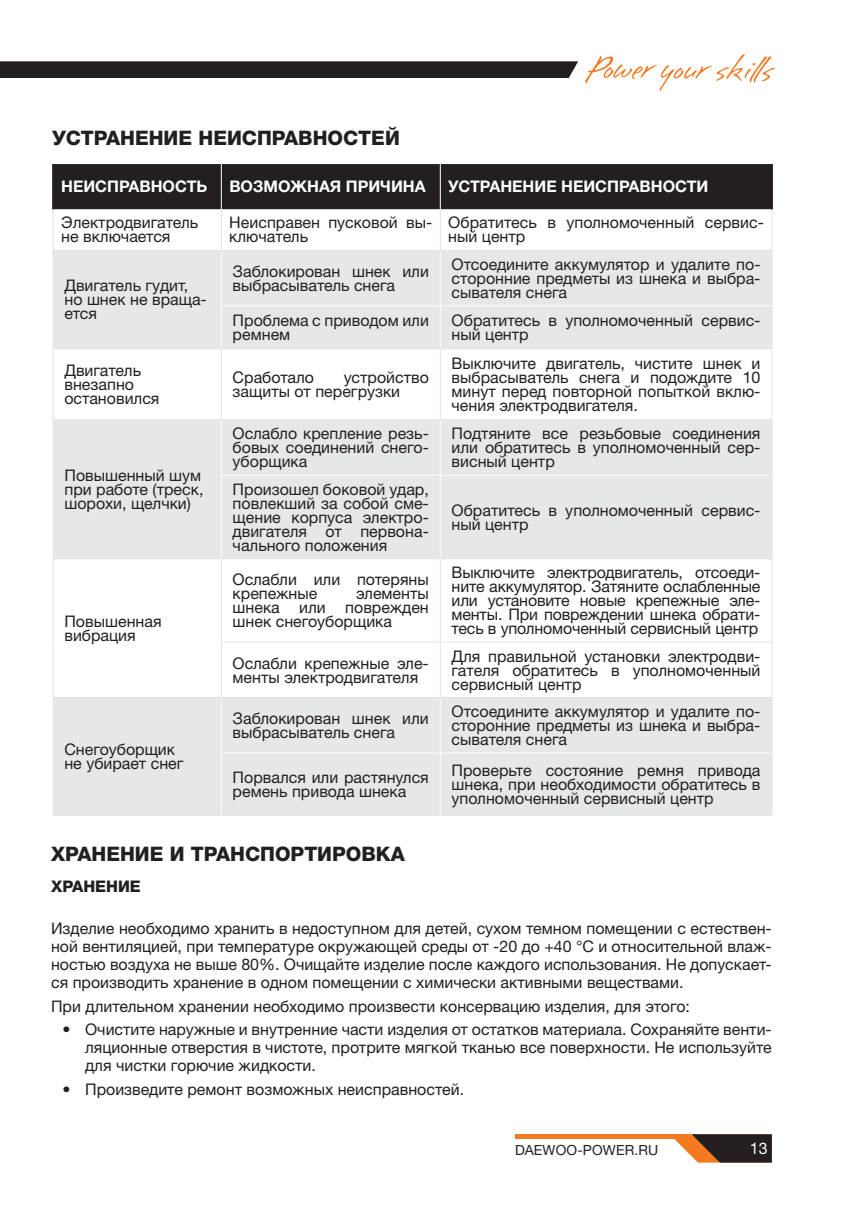
<style>
.page{position:relative;width:857px;height:1225px;background:#fff}
.page>*{position:absolute;margin:0;border:0;box-sizing:border-box;transform-origin:0 0}
.t1{font:800 20px "Helvetica Neue LTW1 G";color:#231f20}
.t2{font:16px/14px "Helvetica Neue LTW1 G";color:#231f20}
.t3{font:700 16px "Helvetica Neue LTW1 G";color:#fff}
.t4{font:800 16px "Helvetica Neue LTW1 G";color:#231f20}
.t5{font:16px "Helvetica Neue LTW1 G";color:#fff}
.t6{font:14px "Helvetica Neue LTW1 G";letter-spacing:.01em;color:#231f20}
</style>
<div class="page">
<svg style="left:674px;top:1134px;width:97px;height:28px"></svg>
<div style="left:0;top:61px;width:578px;height:17px;background:#231f20"></div>
<svg style="left:585px;top:54px;width:189px;height:37px"></svg>
<div style="left:514px;top:1134px;width:174px;height:5px;background:#f47921"></div>
<div style="left:54px;top:164px;width:716px;height:45px;background:#231f20"></div>
<svg style="left:54px;top:251px;width:717px;height:563px;fill:#e6e7e9"></svg>
<hr style="left:52px;top:164px;width:2px;height:45px;background:#231f20">
<hr style="left:770px;top:164px;width:2px;height:45px;background:#231f20">
<hr style="left:221px;top:164px;width:1px;height:45px;background:#fff">
<hr style="left:439px;top:164px;width:1px;height:45px;background:#fff">
<hr style="left:53px;top:209px;width:1px;height:41px;background:#e1e2e4">
<hr style="left:221px;top:209px;width:1px;height:41px;background:#e1e2e4">
<hr style="left:439px;top:209px;width:1px;height:41px;background:#e1e2e4">
<hr style="left:771px;top:209px;width:1px;height:41px;background:#e1e2e4">
<hr style="left:53px;top:250px;width:168px;height:1px;background:#e1e2e4">
<hr style="left:53px;top:251px;width:1px;height:55px;background:#e1e2e4">
<hr style="left:53px;top:306px;width:1px;height:42px;background:#e1e2e4">
<hr style="left:221px;top:250px;width:219px;height:1px;background:#e1e2e4">
<hr style="left:440px;top:250px;width:332px;height:1px;background:#e1e2e4">
<hr style="left:771px;top:251px;width:1px;height:55px;background:#e1e2e4">
<hr style="left:771px;top:306px;width:1px;height:42px;background:#e1e2e4">
<hr style="left:53px;top:348px;width:168px;height:1px;background:#e1e2e4">
<hr style="left:53px;top:349px;width:1px;height:70px;background:#e1e2e4">
<hr style="left:221px;top:348px;width:219px;height:1px;background:#e1e2e4">
<hr style="left:221px;top:349px;width:1px;height:70px;background:#e1e2e4">
<hr style="left:440px;top:348px;width:332px;height:1px;background:#e1e2e4">
<hr style="left:439px;top:349px;width:1px;height:70px;background:#e1e2e4">
<hr style="left:771px;top:349px;width:1px;height:70px;background:#e1e2e4">
<hr style="left:53px;top:419px;width:168px;height:1px;background:#e1e2e4">
<hr style="left:53px;top:420px;width:1px;height:55px;background:#e1e2e4">
<hr style="left:53px;top:475px;width:1px;height:83px;background:#e1e2e4">
<hr style="left:221px;top:419px;width:219px;height:1px;background:#e1e2e4">
<hr style="left:440px;top:419px;width:332px;height:1px;background:#e1e2e4">
<hr style="left:771px;top:420px;width:1px;height:55px;background:#e1e2e4">
<hr style="left:771px;top:475px;width:1px;height:83px;background:#e1e2e4">
<hr style="left:221px;top:251px;width:1px;height:54px;background:#fff">
<hr style="left:439px;top:251px;width:1px;height:54px;background:#fff">
<hr style="left:221px;top:305px;width:219px;height:1px;background:#fff">
<hr style="left:221px;top:306px;width:1px;height:42px;background:#fff">
<hr style="left:440px;top:305px;width:331px;height:1px;background:#fff">
<hr style="left:439px;top:306px;width:1px;height:42px;background:#fff">
<hr style="left:221px;top:420px;width:1px;height:55px;background:#fff">
<hr style="left:439px;top:420px;width:1px;height:55px;background:#fff">
<hr style="left:221px;top:475px;width:219px;height:1px;background:#fff">
<hr style="left:221px;top:476px;width:1px;height:82px;background:#fff">
<hr style="left:440px;top:475px;width:331px;height:1px;background:#fff">
<hr style="left:439px;top:476px;width:1px;height:82px;background:#fff">
<hr style="left:53px;top:558px;width:168px;height:1px;background:#e1e2e4">
<hr style="left:53px;top:559px;width:1px;height:83px;background:#e1e2e4">
<hr style="left:53px;top:642px;width:1px;height:55px;background:#e1e2e4">
<hr style="left:221px;top:558px;width:219px;height:1px;background:#e1e2e4">
<hr style="left:221px;top:559px;width:1px;height:82px;background:#e1e2e4">
<hr style="left:440px;top:558px;width:332px;height:1px;background:#e1e2e4">
<hr style="left:439px;top:559px;width:1px;height:82px;background:#e1e2e4">
<hr style="left:771px;top:559px;width:1px;height:82px;background:#e1e2e4">
<hr style="left:221px;top:641px;width:219px;height:1px;background:#e1e2e4">
<hr style="left:221px;top:642px;width:1px;height:55px;background:#e1e2e4">
<hr style="left:440px;top:641px;width:332px;height:1px;background:#e1e2e4">
<hr style="left:439px;top:642px;width:1px;height:55px;background:#e1e2e4">
<hr style="left:771px;top:642px;width:1px;height:55px;background:#e1e2e4">
<hr style="left:53px;top:697px;width:168px;height:1px;background:#e1e2e4">
<hr style="left:53px;top:698px;width:1px;height:55px;background:#e1e2e4">
<hr style="left:53px;top:753px;width:1px;height:61px;background:#e1e2e4">
<hr style="left:53px;top:814px;width:168px;height:1px;background:#e1e2e4">
<hr style="left:221px;top:697px;width:219px;height:1px;background:#e1e2e4">
<hr style="left:440px;top:697px;width:332px;height:1px;background:#e1e2e4">
<hr style="left:771px;top:698px;width:1px;height:55px;background:#e1e2e4">
<hr style="left:771px;top:753px;width:1px;height:61px;background:#e1e2e4">
<hr style="left:221px;top:814px;width:219px;height:1px;background:#e1e2e4">
<hr style="left:440px;top:814px;width:332px;height:1px;background:#e1e2e4">
<hr style="left:221px;top:698px;width:1px;height:54px;background:#fff">
<hr style="left:439px;top:698px;width:1px;height:54px;background:#fff">
<hr style="left:221px;top:752px;width:219px;height:1px;background:#fff">
<hr style="left:221px;top:753px;width:1px;height:61px;background:#fff">
<hr style="left:440px;top:752px;width:331px;height:1px;background:#fff">
<hr style="left:439px;top:753px;width:1px;height:61px;background:#fff">
<p class="t1" style="left:52px;top:126px;width:349px">УСТРАНЕНИЕ НЕИСПРАВНОСТЕЙ</p>
<p class="t3" style="left:61px;top:177px;width:147px">НЕИСПРАВНОСТЬ</p>
<p class="t3" style="left:229px;top:177px;width:198px">ВОЗМОЖНАЯ ПРИЧИНА</p>
<p class="t3" style="left:448px;top:177px;width:261px">УСТРАНЕНИЕ НЕИСПРАВНОСТИ</p>
<p class="t2" style="left:61px;top:215px;width:139px">Электродвигатель не включается</p>
<p class="t2" style="left:229px;top:215px;width:204px">Неисправен пусковой вы&shy;ключатель</p>
<p class="t2" style="left:448px;top:215px;width:317px">Обратитесь в уполномоченный сервис&shy;ный центр</p>
<p class="t2" style="left:64px;top:278px;width:144px">Двигатель гудит, но шнек не враща&shy;ется</p>
<p class="t2" style="left:232px;top:264px;width:198px">Заблокирован шнек или выбрасыватель снега</p>
<p class="t2" style="left:451px;top:257px;width:310px;text-align:justify">Отсоедините аккумулятор и удалите по&shy;сторонние предметы из шнека и выбра&shy;сывателя снега</p>
<p class="t2" style="left:232px;top:313px;width:198px">Проблема с приводом или ремнем</p>
<p class="t2" style="left:451px;top:313px;width:310px">Обратитесь в уполномоченный сервис&shy;ный центр</p>
<p class="t2" style="left:64px;top:363px;width:96px">Двигатель внезапно остановился</p>
<p class="t2" style="left:232px;top:370px;width:83px">Сработало</p>
<p class="t2" style="left:232px;top:370px;width:198px;text-indent:111px">устройство защиты от перегрузки</p>
<p class="t2" style="left:451px;top:356px;width:310px;text-align:justify">Выключите двигатель, чистите шнек и выбрасыватель снега и подождите 10 минут перед повторной попыткой вклю&shy;чения электродвигателя.</p>
<p class="t2" style="left:64px;top:468px;width:140px">Повышенный шум при работе (треск, шорохи, щелчки)</p>
<p class="t2" style="left:64px;top:614px;width:99px">Повышенная вибрация</p>
<p class="t2" style="left:232px;top:426px;width:198px;text-align:justify">Ослабло крепление резь&shy;бовых соединений снего&shy;уборщика</p>
<p class="t2" style="left:451px;top:426px;width:310px;text-align:justify">Подтяните все резьбовые соединения или обратитесь в уполномоченный сер&shy;висный центр</p>
<p class="t2" style="left:232px;top:482px;width:198px;text-align:justify">Произошел боковой удар, повлекший за собой сме&shy;щение корпуса электро&shy;двигателя от первона&shy;чального положения</p>
<p class="t2" style="left:451px;top:503px;width:310px">Обратитесь в уполномоченный сервис&shy;ный центр</p>
<p class="t2" style="left:232px;top:572px;width:198px">Ослабли или потеряны крепежные</p>
<p class="t2" style="left:232px;top:586px;width:198px;text-align:justify;text-indent:123px">элементы шнека или поврежден шнек снегоуборщика</p>
<p class="t2" style="left:451px;top:565px;width:310px;text-align:justify">Выключите электродвигатель, отсоеди&shy;ните аккумулятор. Затяните ослабленные или установите новые крепежные эле&shy;менты. При повреждении шнека обрати&shy;тесь в уполномоченный сервисный центр</p>
<p class="t2" style="left:232px;top:656px;width:198px">Ослабли крепежные эле&shy;менты электродвигателя</p>
<p class="t2" style="left:451px;top:649px;width:310px;text-align:justify">Для правильной установки электродви&shy;гателя обратитесь в уполномоченный сервисный центр</p>
<p class="t2" style="left:232px;top:711px;width:198px">Заблокирован шнек или выбрасыватель снега</p>
<p class="t2" style="left:451px;top:704px;width:310px;text-align:justify">Отсоедините аккумулятор и удалите по&shy;сторонние предметы из шнека и выбра&shy;сывателя снега</p>
<p class="t2" style="left:232px;top:770px;width:198px">Порвался или растянулся ремень привода шнека</p>
<p class="t2" style="left:451px;top:763px;width:310px;text-align:justify">Проверьте состояние ремня привода шнека, при необходимости обратитесь в уполномоченный сервисный центр</p>
<p class="t1" style="left:51px;top:842px;width:355px">ХРАНЕНИЕ И ТРАНСПОРТИРОВКА</p>
<p class="t4" style="left:51px;top:877px;width:91px">ХРАНЕНИЕ</p>
<p class="t2" style="left:51px;top:919px;width:722px;line-height:18px;text-align:justify">Изделие необходимо хранить в недоступном для детей, сухом темном помещении с естествен&shy;ной вентиляцией, при температуре окружающей среды от -20 до +40 °С и относительной влаж&shy;ностью воздуха не выше 80%. Очищайте изделие после каждого использования. Не допускает&shy;ся производить хранение в одном помещении с химически активными веществами.</p>
<p class="t2" style="left:51px;top:999px;width:640px">При длительном хранении необходимо произвести консервацию изделия, для этого:</p>
<p class="t2" style="left:85px;top:1020px;width:687px;line-height:18px;text-align:justify;text-indent:-23px">• Очистите наружные и внутренние части изделия от остатков материала. Сохраняйте венти&shy;ляционные отверстия в чистоте, протрите мягкой тканью все поверхности. Не используйте для чистки горючие жидкости.</p>
<p class="t2" style="left:62px;top:1082px;width:403px">• Произведите ремонт возможных неисправностей.</p>
<p class="t2" style="left:64px;top:742px;width:121px">Снегоуборщик не убирает снег</p>
<p class="t6" style="left:514px;top:1141px;width:145px">DAEWOO-POWER.RU</p>
<p class="t5" style="left:749px;top:1138px;width:19px">13</p>
</div>
